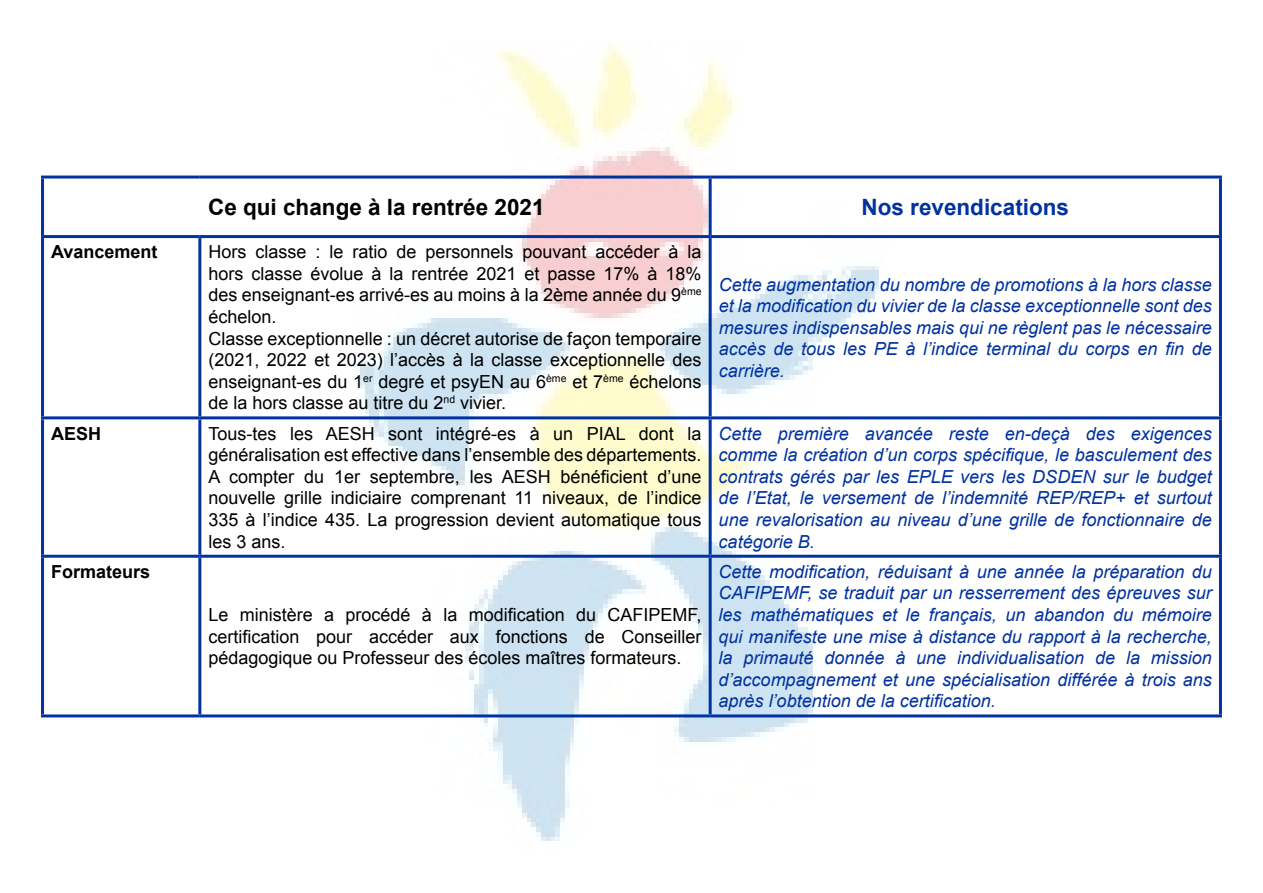
<style>
.page{position:relative;width:1263px;height:893px;background:#fff}
.page>*{position:absolute;margin:0;border:0;box-sizing:border-box;transform-origin:0 0}
.t1{font:700 22.5px "Arial";color:#000}
.t2{font:700 22.5px "Arial";color:#0032a0}
.t3{font:italic 18px/21.6px "Arial";color:#0032a0;text-align:justify}
.t4{font:18px/21.6px "Arial";color:#000;text-align:justify}
.t5{font:700 18px "Arial";color:#000}
</style>
<div class="page">
<img style="left:356px;top:43px;width:551px;height:798px">
<hr style="left:41px;top:176px;width:159px;height:3px;background:#0032a0">
<hr style="left:41px;top:179px;width:3px;height:56px;background:#0032a0">
<hr style="left:200px;top:176px;width:510px;height:3px;background:#0032a0">
<hr style="left:710px;top:176px;width:512px;height:3px;background:#0032a0">
<hr style="left:709px;top:179px;width:3px;height:56px;background:#0032a0">
<hr style="left:1219px;top:179px;width:3px;height:56px;background:#0032a0">
<hr style="left:41px;top:235px;width:159px;height:3px;background:#0032a0">
<hr style="left:41px;top:238px;width:3px;height:178px;background:#0032a0">
<hr style="left:200px;top:235px;width:510px;height:3px;background:#0032a0">
<hr style="left:198px;top:238px;width:3px;height:178px;background:#0032a0">
<hr style="left:710px;top:235px;width:512px;height:3px;background:#0032a0">
<hr style="left:709px;top:238px;width:3px;height:178px;background:#0032a0">
<hr style="left:1219px;top:238px;width:3px;height:178px;background:#0032a0">
<hr style="left:41px;top:416px;width:159px;height:3px;background:#0032a0">
<hr style="left:41px;top:419px;width:3px;height:136px;background:#0032a0">
<hr style="left:200px;top:416px;width:510px;height:3px;background:#0032a0">
<hr style="left:198px;top:419px;width:3px;height:136px;background:#0032a0">
<hr style="left:710px;top:416px;width:512px;height:3px;background:#0032a0">
<hr style="left:709px;top:419px;width:3px;height:136px;background:#0032a0">
<hr style="left:1219px;top:419px;width:3px;height:136px;background:#0032a0">
<hr style="left:41px;top:555px;width:159px;height:3px;background:#0032a0">
<hr style="left:41px;top:558px;width:3px;height:156px;background:#0032a0">
<hr style="left:200px;top:555px;width:510px;height:3px;background:#0032a0">
<hr style="left:198px;top:558px;width:3px;height:156px;background:#0032a0">
<hr style="left:710px;top:555px;width:512px;height:3px;background:#0032a0">
<hr style="left:709px;top:558px;width:3px;height:156px;background:#0032a0">
<hr style="left:1219px;top:558px;width:3px;height:156px;background:#0032a0">
<hr style="left:41px;top:714px;width:159px;height:3px;background:#0032a0">
<hr style="left:200px;top:714px;width:510px;height:3px;background:#0032a0">
<hr style="left:710px;top:714px;width:512px;height:3px;background:#0032a0">
<p class="t1" style="left:208px;top:192px;width:338px">Ce qui change à la rentrée 2021</p>
<p class="t2" style="left:861px;top:192px;width:209px">Nos revendications</p>
<p class="t5" style="left:51px;top:240px;width:108px">Avancement</p>
<p class="t4" style="left:208px;top:241px;width:495px;text-align:left">Hors classe : le ratio de personnels pouvant accéder à la hors classe évolue à la rentrée 2021 et passe 17% à 18% des enseignant-es arrivé-es au moins à la 2ème année du 9<sup>ème </sup>échelon.<br>Classe exceptionnelle : un décret autorise de façon temporaire (2021, 2022 et 2023) l’accès à la classe exceptionnelle des enseignant-es du 1<sup>er</sup> degré et psyEN au 6<sup>ème</sup> et 7<sup>ème</sup> échelons de la hors classe au titre du 2<sup>nd</sup> vivier.</p>
<p class="t3" style="left:719px;top:274px;width:495px">Cette augmentation du nombre de promotions à la hors classe et la modification du vivier de la classe exceptionnelle sont des mesures indispensables mais qui ne règlent pas le nécessaire accès de tous les PE à l’indice terminal du corps en fin de carrière.</p>
<p class="t5" style="left:51px;top:421px;width:52px">AESH</p>
<p class="t4" style="left:208px;top:423px;width:495px">Tous-tes les AESH sont intégré-es à un PIAL dont la généralisation est effective dans l’ensemble des départements.<br>A compter du 1er septembre, les AESH bénéficient d’une nouvelle grille indiciaire comprenant 11 niveaux, de l’indice 335 à l’indice 435. La progression devient automatique tous les 3 ans.</p>
<p class="t3" style="left:719px;top:423px;width:495px">Cette première avancée reste en-deçà des exigences comme la création d’un corps spécifique, le basculement des contrats gérés par les EPLE vers les DSDEN sur le budget de l’Etat, le versement de l’indemnité REP/REP+ et surtout une revalorisation au niveau d’une grille de fonctionnaire de catégorie B.</p>
<p class="t5" style="left:51px;top:559px;width:101px">Formateurs</p>
<p class="t4" style="left:208px;top:604px;width:495px">Le ministère a procédé à la modification du CAFIPEMF, certification pour accéder aux fonctions de Conseiller pédagogique ou Professeur des écoles maîtres formateurs.</p>
<p class="t3" style="left:719px;top:561px;width:495px">Cette modification, réduisant à une année la préparation du CAFIPEMF, se traduit par un resserrement des épreuves sur les mathématiques et le français, un abandon du mémoire qui manifeste une mise à distance du rapport à la recherche, la primauté donnée à une individualisation de la mission d’accompagnement et une spécialisation différée à trois ans après l’obtention de la certification.</p>
</div>
